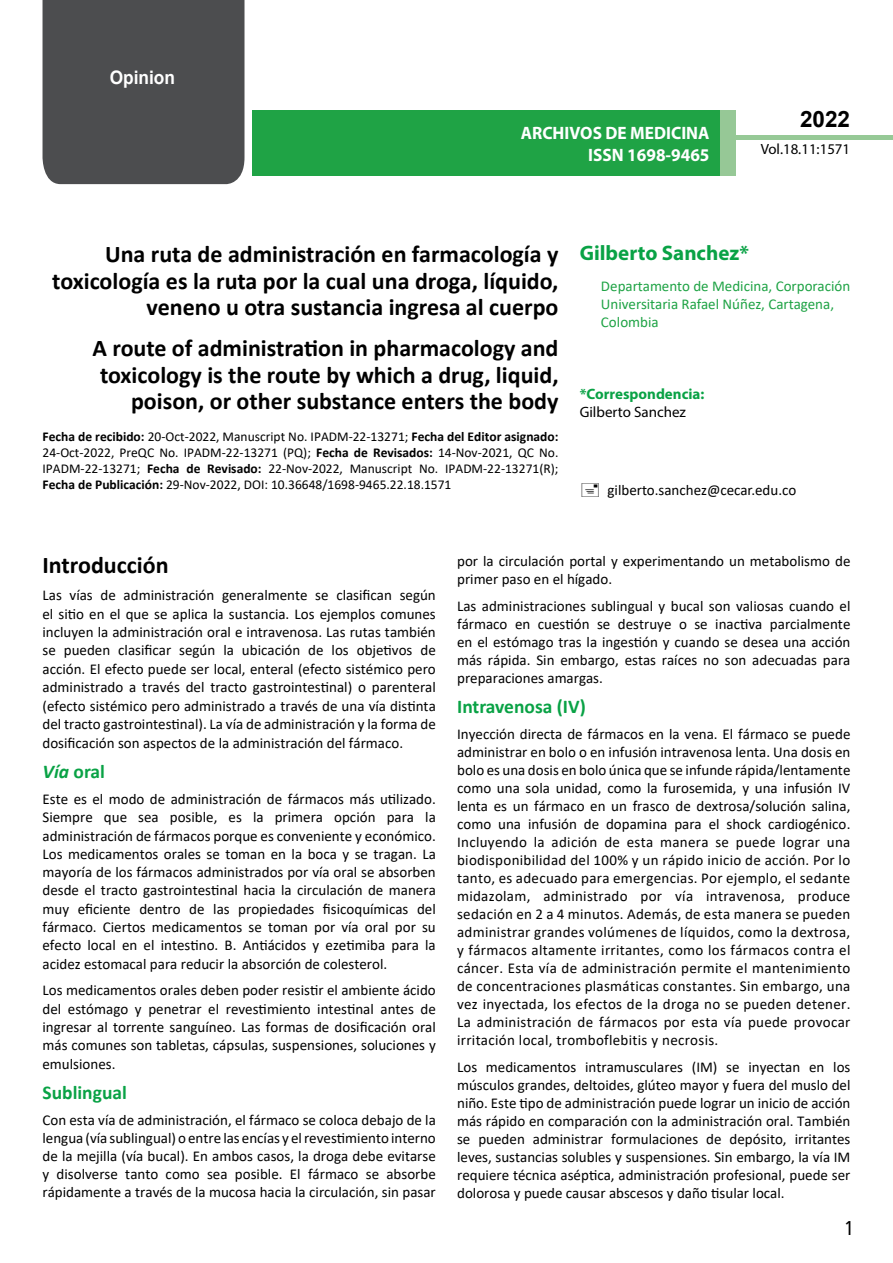
<style>
.page{position:relative;width:893px;height:1263px;background:#fff}
.page>*{position:absolute;margin:0;border:0;box-sizing:border-box;transform-origin:0 0}
.t1{font:25.5px "Tunga";color:#000}
.t2{font:700 24px/26.4px "Calibri";color:#000;text-align:right}
.t3{font:700 22.5px "Arial";color:#000}
.t4{font:700 21px "Myriad Pro";color:#09a245}
.t5{font:700 19.5px "Calibri";color:#09a245}
.t6{font:700 18.6px "Arial";color:#fff;scale:.93 1}
.t7{font:700 18px/21.6px "Myriad Pro";color:#fff;text-align:right;scale:.96 1}
.t8{font:15px/18px "Calibri";color:#000;text-align:justify}
.t9{font:15px/18px "Calibri";color:#1fa345}
.t10{font:700 15px "Myriad Pro";color:#09a245}
.t11{font:15px "Myriad Pro";color:#000}
.t12{font:14.85px "Myriad Pro";color:#000}
.t13{font:13.5px/16.2px "Calibri";color:#000;text-align:justify}
.s1{font-weight:700}
.s2{font-style:italic}
</style>
<div class="page">
<div style="left:252px;top:110px;width:469px;height:66px;background:#1fa345"></div>
<div style="left:720px;top:110px;width:16px;height:66px;background:#96c896"></div>
<div style="left:43px;top:0;width:201px;height:184px;background:#4c4d4f"></div>
<div style="left:736px;top:135px;width:157px;height:5px;background:#96c996"></div>
<p class="t6" style="left:110px;top:64px;width:72px">Opinion</p>
<p class="t7" style="left:521px;top:122px;width:198px">ARCHIVOS DE MEDICINA<br>ISSN 1698-9465</p>
<h3 class="t3" style="left:800px;top:104px;width:52px">2022</h3>
<p class="t12" style="left:761px;top:140px;width:91px">Vol.18.11:1571</p>
<h2 class="t2" style="left:52px;top:241px;width:508px">Una ruta de administración en farmacología y toxicología es la ruta por la cual una droga, líquido, veneno u otra sustancia ingresa al cuerpo</h2>
<h2 class="t2" style="left:92px;top:335px;width:468px">A route of administration in pharmacology and toxicology is the route by which a drug, liquid, poison, or other substance enters the body</h2>
<p class="t13" style="left:43px;top:428px;width:517px"><span class="s1">Fecha de recibido:</span> 20-Oct-2022, Manuscript No. IPADM-22-13271; <span class="s1">Fecha del Editor asignado:<br></span>24-Oct-2022, PreQC No. IPADM-22-13271 (PQ); <span class="s1">Fecha de Revisados:</span> 14-Nov-2021, QC No.<br>IPADM-22-13271; <span class="s1">Fecha de Revisado:</span> 22-Nov-2022, Manuscript No. IPADM-22-13271(R); <span class="s1">Fecha de Publicación:</span> 29-Nov-2022, DOI: 10.36648/1698-9465.22.18.1571</p>
<h3 class="t4" style="left:580px;top:239px;width:171px">Gilberto Sanchez*</h3>
<p class="t9" style="left:601px;top:276px;width:251px">Departamento de Medicina, Corporación<br>Universitaria Rafael Núñez, Cartagena,<br>Colombia</p>
<p class="t10" style="left:580px;top:384px;width:126px">*Correspondencia:</p>
<p class="t11" style="left:580px;top:402px;width:108px">Gilberto Sanchez</p>
<p class="t8" style="left:607px;top:480px;width:190px">gilberto.sanchez@cecar.edu.co</p>
<h2 class="t2" style="left:43px;top:552px;width:128px">Introducción</h2>
<p class="t8" style="left:43px;top:585px;width:395px;line-height:18.5px">Las vías de administración generalmente se clasifican según el sitio en el que se aplica la sustancia. Los ejemplos comunes incluyen la administración oral e intravenosa. Las rutas también se pueden clasificar según la ubicación de los objetivos de acción. El efecto puede ser local, enteral (efecto sistémico pero administrado a través del tracto gastrointestinal) o parenteral (efecto sistémico pero administrado a través de una vía distinta del tracto gastrointestinal). La vía de administración y la forma de dosificación son aspectos de la administración del fármaco.</p>
<h3 class="t5" style="left:43px;top:757px;width:64px"><span class="s2">Vía</span> oral</h3>
<p class="t8" style="left:43px;top:790px;width:395px">Este es el modo de administración de fármacos más utilizado.<br>Siempre que sea posible, es la primera opción para la administración de fármacos porque es conveniente y económico.<br>Los medicamentos orales se toman en la boca y se tragan. La mayoría de los fármacos administrados por vía oral se absorben desde el tracto gastrointestinal hacia la circulación de manera muy eficiente dentro de las propiedades fisicoquímicas del fármaco. Ciertos medicamentos se toman por vía oral por su efecto local en el intestino. B. Antiácidos y ezetimiba para la acidez estomacal para reducir la absorción de colesterol.</p>
<p class="t8" style="left:43px;top:981px;width:395px">Los medicamentos orales deben poder resistir el ambiente ácido del estómago y penetrar el revestimiento intestinal antes de ingresar al torrente sanguíneo. Las formas de dosificación oral más comunes son tabletas, cápsulas, suspensiones, soluciones y emulsiones.</p>
<h3 class="t5" style="left:43px;top:1078px;width:86px">Sublingual</h3>
<p class="t8" style="left:43px;top:1111px;width:395px">Con esta vía de administración, el fármaco se coloca debajo de la lengua (vía sublingual) o entre las encías y el revestimiento interno de la mejilla (vía bucal). En ambos casos, la droga debe evitarse y disolverse tanto como sea posible. El fármaco se absorbe rápidamente a través de la mucosa hacia la circulación, sin pasar</p>
<p class="t8" style="left:457px;top:552px;width:395px">por la circulación portal y experimentando un metabolismo de primer paso en el hígado.</p>
<p class="t8" style="left:457px;top:597px;width:395px">Las administraciones sublingual y bucal son valiosas cuando el fármaco en cuestión se destruye o se inactiva parcialmente en el estómago tras la ingestión y cuando se desea una acción más rápida. Sin embargo, estas raíces no son adecuadas para preparaciones amargas.</p>
<h3 class="t5" style="left:457px;top:693px;width:130px">Intravenosa (IV)</h3>
<p class="t8" style="left:457px;top:725px;width:395px">Inyección directa de fármacos en la vena. El fármaco se puede administrar en bolo o en infusión intravenosa lenta. Una dosis en bolo es una dosis en bolo única que se infunde rápida/lentamente como una sola unidad, como la furosemida, y una infusión IV lenta es un fármaco en un frasco de dextrosa/solución salina, como una infusión de dopamina para el shock cardiogénico.<br>Incluyendo la adición de esta manera se puede lograr una biodisponibilidad del 100% y un rápido inicio de acción. Por lo tanto, es adecuado para emergencias. Por ejemplo, el sedante midazolam, administrado por vía intravenosa, produce sedación en 2 a 4 minutos. Además, de esta manera se pueden administrar grandes volúmenes de líquidos, como la dextrosa, y fármacos altamente irritantes, como los fármacos contra el cáncer. Esta vía de administración permite el mantenimiento de concentraciones plasmáticas constantes. Sin embargo, una vez inyectada, los efectos de la droga no se pueden detener.<br>La administración de fármacos por esta vía puede provocar irritación local, tromboflebitis y necrosis.</p>
<p class="t8" style="left:457px;top:1057px;width:395px">Los medicamentos intramusculares (IM) se inyectan en los músculos grandes, deltoides, glúteo mayor y fuera del muslo del niño. Este tipo de administración puede lograr un inicio de acción más rápido en comparación con la administración oral. También se pueden administrar formulaciones de depósito, irritantes leves, sustancias solubles y suspensiones. Sin embargo, la vía IM requiere técnica aséptica, administración profesional, puede ser dolorosa y puede causar abscesos y daño tisular local.</p>
<h1 class="t1" style="left:845px;top:1211px;width:9px">1</h1>
</div>
